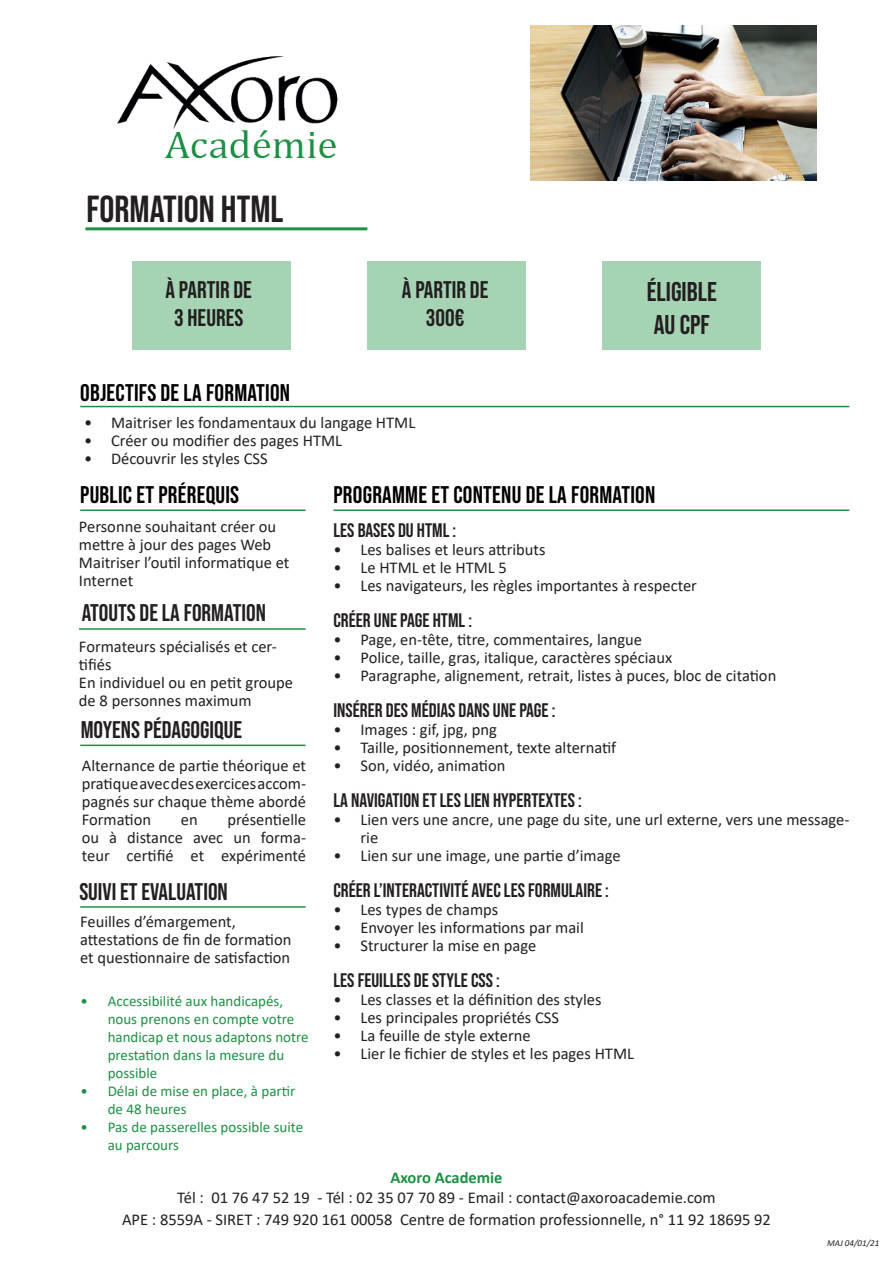
<style>
.page{position:relative;width:893px;height:1263px;background:#fff}
.page>*{position:absolute;margin:0;border:0;box-sizing:border-box;transform-origin:0 0}
.t1{font:37.5px "Bebas Neue";color:#231f20}
.t2{font:27px/32.4px "Bebas Neue";color:#231f20}
.t3{font:24px/28.8px "Bebas Neue";color:#231f20;text-align:center}
.t4{font:24px "Bebas Neue";letter-spacing:.01em;color:#000}
.t5{font:19.5px "Bebas Neue";color:#231f20}
.t6{font:16.5px/18px "Calibri";color:#231f20}
.t7{font:700 16.5px "Calibri";color:#1d9044}
.t8{font:15px/18px "Calibri";color:#1d9044}
.t9{font:italic 9px "Calibri";color:#231f20}
</style>
<div class="page">
<hr style="left:85px;top:227px;width:282px;height:3px;background:#1d9044">
<hr style="left:80px;top:406px;width:769px;height:1px;background:#1d9044">
<hr style="left:79px;top:628px;width:227px;height:2px;background:#1d9044">
<hr style="left:80px;top:906px;width:226px;height:2px;background:#1d9044">
<hr style="left:80px;top:509px;width:226px;height:2px;background:#1d9044">
<hr style="left:80px;top:744px;width:226px;height:2px;background:#1d9044">
<img style="left:118px;top:57px;width:219px;height:101px">
<hr style="left:333px;top:509px;width:516px;height:2px;background:#1d9044">
<div style="left:132px;top:261px;width:158px;height:89px;background:#a5d3b4"></div>
<div style="left:367px;top:261px;width:159px;height:89px;background:#a5d3b4"></div>
<div style="left:603px;top:261px;width:158px;height:89px;background:#a5d3b4"></div>
<img style="left:531px;top:26px;width:285px;height:154px">
<h1 class="t1" style="left:87px;top:187px;width:198px">FORMATION HTML</h1>
<h3 class="t3" style="left:166px;top:275px;width:88px">À PARTIR DE<br>3 HEURES</h3>
<h3 class="t3" style="left:402px;top:275px;width:88px">À PARTIR DE<br>300€</h3>
<h3 class="t4" style="left:80px;top:379px;width:211px">OBJECTIFS DE LA FORMATION</h3>
<p class="t6" style="left:84px;top:413px;width:333px">• Maitriser les fondamentaux du langage HTML</p>
<p class="t6" style="left:84px;top:431px;width:260px">• Créer ou modifier des pages HTML</p>
<p class="t6" style="left:84px;top:449px;width:185px">• Découvrir les styles CSS</p>
<h2 class="t2" style="left:647px;top:276px;width:72px">ÉLIGIBLE<br>AU CPF</h2>
<h3 class="t4" style="left:80px;top:481px;width:160px">PUBLIC ET PRÉREQUIS</h3>
<p class="t6" style="left:79px;top:517px;width:212px">Personne souhaitant créer ou mettre à jour des pages Web<br>Maitriser l’outil informatique et<br>Internet</p>
<h3 class="t3" style="left:82px;top:598px;width:186px">ATOUTS DE LA FORMATION</h3>
<p class="t6" style="left:79px;top:637px;width:216px">Formateurs spécialisés et cer&shy;tifiés<br>En individuel ou en petit groupe de 8 personnes maximum</p>
<h3 class="t3" style="left:81px;top:715px;width:163px">MOYENS PÉDAGOGIQUE</h3>
<p class="t6" style="left:82px;top:756px;width:226px;text-align:justify">Alternance de partie théorique et pratique avec des exercices accom&shy;pagnés sur chaque thème abordé Formation</p>
<p class="t6" style="left:82px;top:810px;width:226px;text-align:justify;text-indent:146px">présentielle ou à distance avec un forma&shy;teur certifié et expérimenté</p>
<p class="t6" style="left:181px;top:810px;width:18px">en</p>
<h3 class="t3" style="left:79px;top:877px;width:150px">SUIVI ET EVALUATION</h3>
<p class="t6" style="left:80px;top:912px;width:213px">Feuilles d’émargement, attestations de fin de formation et questionnaire de satisfaction</p>
<p class="t8" style="left:108px;top:991px;width:202px;text-indent:-27px">• Accessibilité aux handicapés, nous prenons en compte votre handicap et nous adaptons notre prestation dans la mesure du possible</p>
<p class="t8" style="left:108px;top:1081px;width:189px;text-indent:-27px">• Délai de mise en place, à partir de 48 heures</p>
<p class="t8" style="left:108px;top:1117px;width:197px;text-indent:-27px">• Pas de passerelles possible suite au parcours</p>
<h3 class="t4" style="left:333px;top:481px;width:323px">PROGRAMME ET CONTENU DE LA FORMATION</h3>
<p class="t5" style="left:333px;top:519px;width:124px">LES BASES DU HTML :</p>
<p class="t6" style="left:333px;top:540px;width:214px">• Les balises et leurs attributs</p>
<p class="t6" style="left:333px;top:558px;width:175px">• Le HTML et le HTML 5</p>
<p class="t6" style="left:333px;top:576px;width:365px">• Les navigateurs, les règles importantes à respecter</p>
<p class="t5" style="left:333px;top:609px;width:140px">CRÉER UNE PAGE HTML :</p>
<p class="t6" style="left:333px;top:630px;width:310px">• Page, en-tête, titre, commentaires, langue</p>
<p class="t6" style="left:333px;top:648px;width:340px">• Police, taille, gras, italique, caractères spéciaux</p>
<p class="t6" style="left:333px;top:666px;width:444px">• Paragraphe, alignement, retrait, listes à puces, bloc de citation</p>
<p class="t5" style="left:333px;top:699px;width:223px">INSÉRER DES MÉDIAS DANS UNE PAGE :</p>
<p class="t6" style="left:333px;top:720px;width:165px">• Images : gif, jpg, png</p>
<p class="t6" style="left:333px;top:738px;width:284px">• Taille, positionnement, texte alternatif</p>
<p class="t6" style="left:333px;top:756px;width:173px">• Son, vidéo, animation</p>
<p class="t5" style="left:333px;top:789px;width:250px">LA NAVIGATION ET LES LIEN HYPERTEXTES :</p>
<p class="t6" style="left:360px;top:810px;width:490px;text-indent:-27px">• Lien vers une ancre, une page du site, une url externe, vers une message&shy;rie</p>
<p class="t6" style="left:333px;top:846px;width:289px">• Lien sur une image, une partie d’image</p>
<p class="t5" style="left:333px;top:879px;width:277px">CRÉER L’INTERACTIVITÉ AVEC LES FORMULAIRE :</p>
<p class="t6" style="left:333px;top:900px;width:166px">• Les types de champs</p>
<p class="t6" style="left:333px;top:918px;width:252px">• Envoyer les informations par mail</p>
<p class="t6" style="left:333px;top:936px;width:204px">• Structurer la mise en page</p>
<p class="t5" style="left:333px;top:969px;width:168px">LES FEUILLES DE STYLE CSS :</p>
<p class="t6" style="left:333px;top:990px;width:270px">• Les classes et la définition des styles</p>
<p class="t6" style="left:333px;top:1008px;width:227px">• Les principales propriétés CSS</p>
<p class="t6" style="left:333px;top:1026px;width:199px">• La feuille de style externe</p>
<p class="t6" style="left:333px;top:1044px;width:302px">• Lier le fichier de styles et les pages HTML</p>
<p class="t7" style="left:390px;top:1166px;width:114px">Axoro Academie</p>
<p class="t6" style="left:122px;top:1186px;width:650px;line-height:21.6px;text-align:center">Tél : 01 76 47 52 19 - Tél : 02 35 07 70 89 - Email : contact@axoroacademie.com<br>APE : 8559A - SIRET : 749 920 161 00058 Centre de formation professionnelle, n° 11 92 18695 92</p>
<p class="t9" style="left:827px;top:1237px;width:54px">MAJ 04/01/21</p>
</div>
